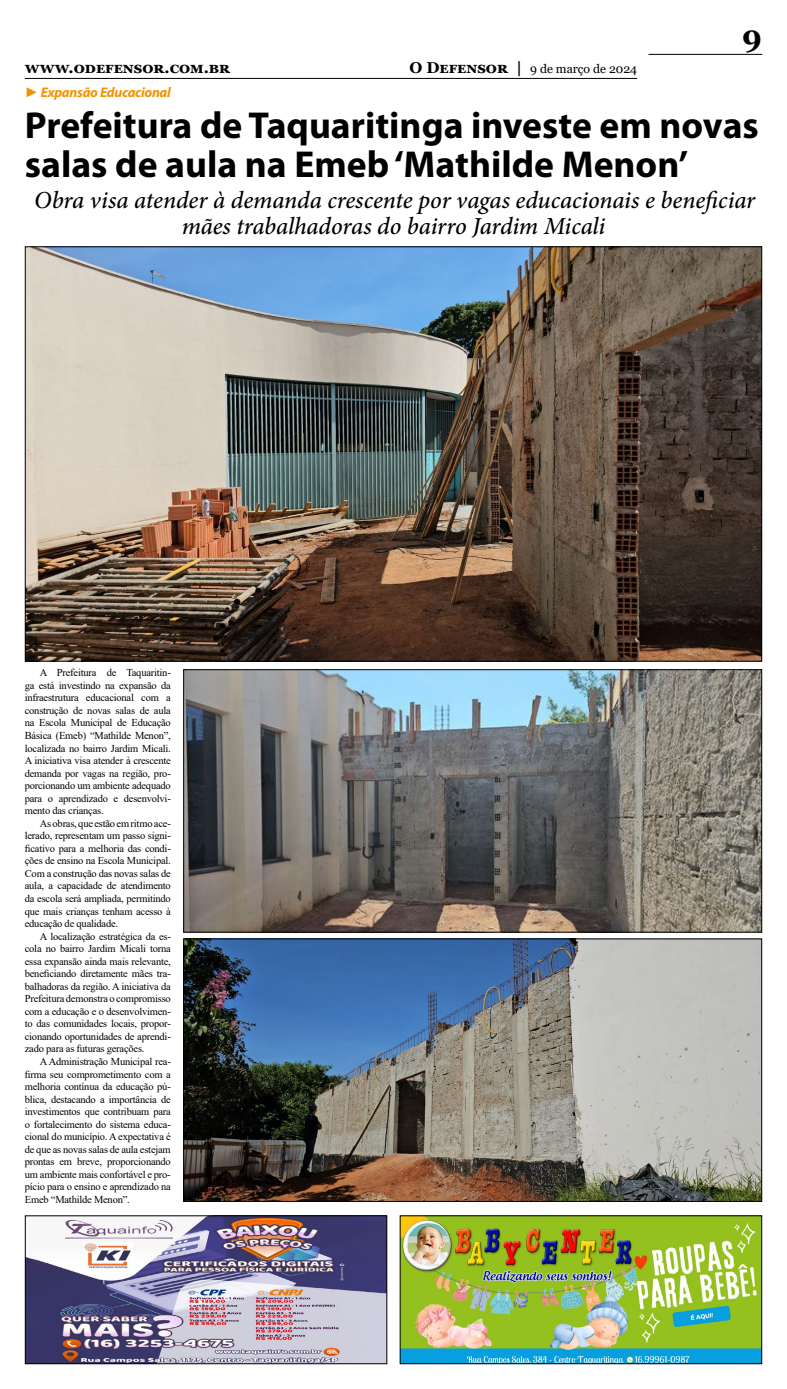
<style>
.page{position:relative;width:787px;height:1389px;background:#fff}
.page>*{position:absolute;margin:0;border:0;box-sizing:border-box;transform-origin:0 0}
.t1{font:700 37.62px/39.4px "Myriad Pro";color:#000}
.t2{font:700 30.62px "Georgia";color:#000}
.t3{font:italic 500 24.5px/26.2px "Minion Pro";letter-spacing:-.005em;color:#000;text-align:center}
.t4{font:700 15.75px "Georgia";color:#000}
.t5{font:italic 700 14px "Myriad Pro";letter-spacing:-.02em;color:#f39200}
.t6{font:12.25px "Georgia";color:#000}
.t7{font:10.5px/12.5px "Times New Roman";letter-spacing:-.02em;color:#000;text-align:justify}
.s1{font-weight:700;font-size:15.75px}
.s2{font-family:"Times New Roman";font-style:normal}
</style>
<div class="page">
<hr style="left:648px;top:54px;width:113px;height:1px;background:#000">
<hr style="left:25px;top:78px;width:612px;height:1px;background:#000">
<img style="left:27px;top:1217px;width:358px;height:145px">
<div style="left:25px;top:1215px;width:362px;height:149px;border:1px solid #000"></div>
<img style="left:401px;top:1217px;width:358px;height:145px">
<div style="left:399px;top:1215px;width:362px;height:149px;border:1px solid #000"></div>
<img style="left:27px;top:248px;width:732px;height:412px">
<img style="left:185px;top:671px;width:574px;height:260px">
<div style="left:183px;top:669px;width:578px;height:264px;border:1px solid #000"></div>
<img style="left:185px;top:940px;width:574px;height:260px">
<div style="left:183px;top:938px;width:578px;height:264px;border:1px solid #000"></div>
<h3 class="t4" style="left:25px;top:58px;width:207px">www.odefensor.com.br</h3>
<p class="t6" style="left:409px;top:62px;width:229px"><span class="s1">O Defensor |</span> 9 de março de 2024</p>
<h2 class="t2" style="left:742px;top:17px;width:21px">9</h2>
<h3 class="t5" style="left:25px;top:83px;width:147px"><span class="s2">►</span> Expansão Educacional</h3>
<h1 class="t1" style="left:25px;top:104px;width:735px">Prefeitura de Taquaritinga investe em novas salas de aula na Emeb ‘Mathilde Menon’</h1>
<h3 class="t3" style="left:34px;top:186px;width:722px">Obra visa atender à demanda crescente por vagas educacionais e beneficiar mães trabalhadoras do bairro Jardim Micali</h3>
<p class="t7" style="left:25px;top:666px;width:147px;text-indent:15px">A Prefeitura de Taquaritin&shy;ga está investindo na expansão da infraestrutura educacional com a construção de novas salas de aula na Escola Municipal de Educação Básica (Emeb) “Mathilde Menon”, localizada no bairro Jardim Micali.<br>A iniciativa visa atender à crescente demanda por vagas na região, pro&shy;porcionando um ambiente adequado para o aprendizado e desenvolvi&shy;mento das crianças.</p>
<p class="t7" style="left:25px;top:817px;width:147px;text-indent:15px">As obras, que estão em ritmo ace&shy;lerado, representam um passo signi&shy;ficativo para a melhoria das condi&shy;ções de ensino na Escola Municipal.<br>Com a construção das novas salas de aula, a capacidade de atendimento da escola será ampliada, permitindo que mais crianças tenham acesso à educação de qualidade.</p>
<p class="t7" style="left:25px;top:929px;width:147px;text-indent:15px">A localização estratégica da es&shy;cola no bairro Jardim Micali torna essa expansão ainda mais relevante, beneficiando diretamente mães tra&shy;balhadoras da região. A iniciativa da Prefeitura demonstra o compromisso com a educação e o desenvolvimen&shy;to das comunidades locais, propor&shy;cionando oportunidades de aprendi&shy;zado para as futuras gerações.</p>
<p class="t7" style="left:25px;top:1055px;width:147px;text-indent:15px">A Administração Municipal rea&shy;firma seu comprometimento com a melhoria contínua da educação pú&shy;blica, destacando a importância de investimentos que contribuam para o fortalecimento do sistema educa&shy;cional do município. A expectativa é de que as novas salas de aula estejam prontas em breve, proporcionando um ambiente mais confortável e pro&shy;pício para o ensino e aprendizado na Emeb “Mathilde Menon”.</p>
</div>
